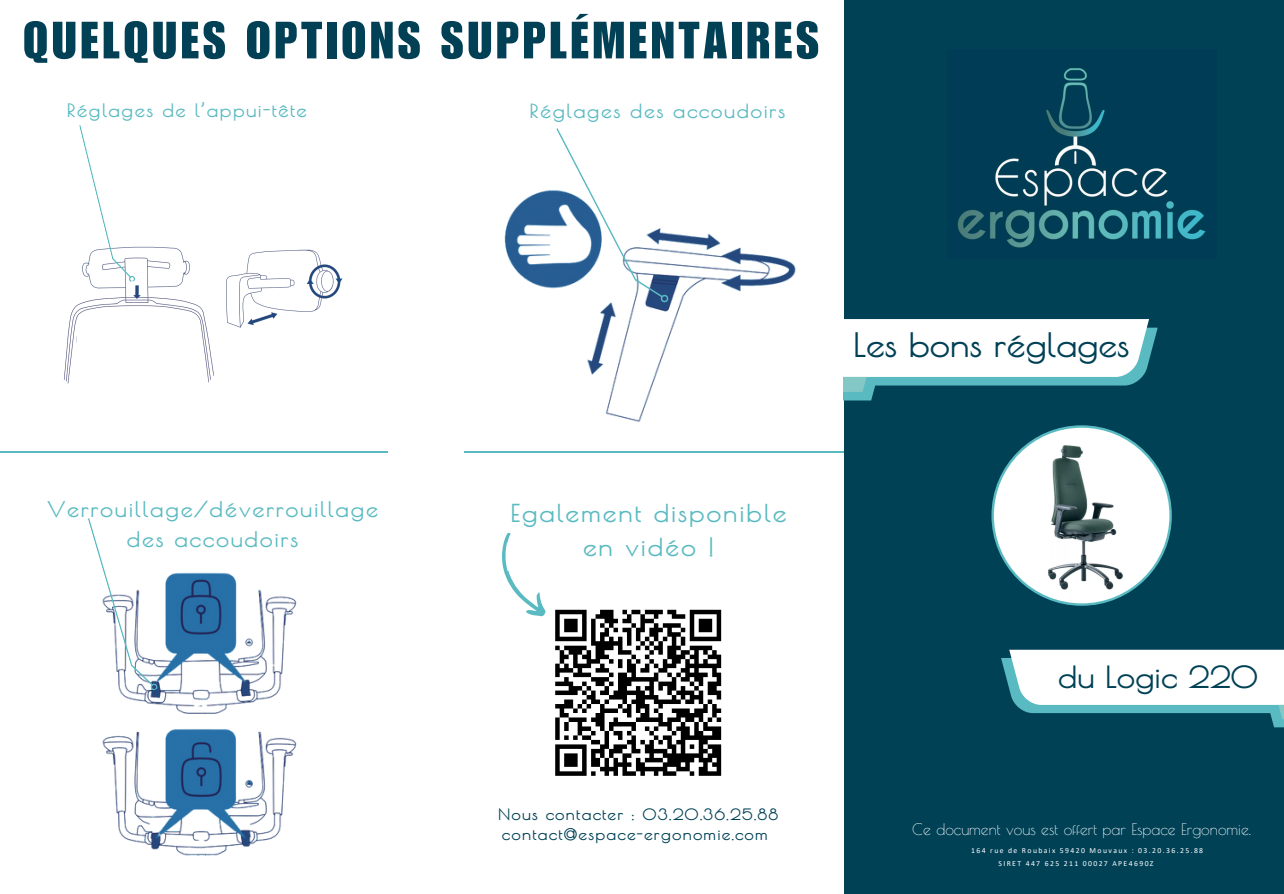
<style>
.page{position:relative;width:1284px;height:894px;background:#fff}
.page>*{position:absolute;margin:0;border:0;box-sizing:border-box;transform-origin:0 0}
.t1{font:51.3px "Impact LT Std";letter-spacing:.075em;color:#014055}
.t2{font:700 33px "Poiret One";color:#014055}
.t3{font:700 30px "Poiret One";color:#004156}
.t4{font:700 24.3px/33.5px "Poiret One";letter-spacing:.075em;color:#5abac1;text-align:center}
.t5{font:700 21.15px/29.2px "Poiret One";letter-spacing:.075em;color:#5abac1;text-align:center}
.t6{font:700 19.2px "Poiret One";letter-spacing:.075em;color:#5abac1}
.t7{font:700 18.15px "Poiret One";letter-spacing:.075em;color:#5abac1}
.t8{font:15.75px "Poiret One";color:#fefeff}
.t9{font:700 15.3px/20.7px "Poiret One";letter-spacing:.075em;color:#004156}
.t10{font:7.65px "Calibri";letter-spacing:.18em;color:#fefeff}
</style>
<div class="page">
<hr style="left:464px;top:451px;width:382px;height:2px;background:#5abac1">
<div style="left:844px;top:0;width:440px;height:893px;background:#004156"></div>
<img style="left:957px;top:68px;width:249px;height:180px">
<img style="left:63px;top:246px;width:280px;height:138px">
<div style="left:77px;top:331px;width:80px;height:15px;background:#fff"></div>
<hr style="left:0;top:450px;width:387px;height:2px;background:#5abac1">
<svg style="left:79px;top:125px;width:57px;height:157px"></svg>
<svg style="left:991px;top:425px;width:181px;height:180px"></svg>
<div style="left:994px;top:427px;width:175px;height:176px;background:#fff;border-radius:50%"></div>
<img style="left:998px;top:432px;width:167px;height:166px;border-radius:50%">
<svg style="left:843px;top:319px;width:314px;height:81px"></svg>
<svg style="left:1001px;top:649px;width:283px;height:78px"></svg>
<svg style="left:502px;top:532px;width:220px;height:244px"></svg>
<img style="left:504px;top:190px;width:292px;height:232px">
<svg style="left:556px;top:128px;width:113px;height:177px"></svg>
<img style="left:102px;top:572px;width:195px;height:283px">
<svg style="left:88px;top:518px;width:70px;height:173px"></svg>
<p class="t1" style="left:23px;top:22px;width:797px">QUELQUES OPTIONS SUPPLÉMENTAIRES</p>
<p class="t7" style="left:67px;top:99px;width:241px">Réglages de l’appui-tête</p>
<h6 class="t6" style="left:529px;top:99px;width:257px">Réglages des accoudoirs</h6>
<h1 class="t5" style="left:47px;top:494px;width:332px">Verrouillage/déverrouillage des accoudoirs</h1>
<p class="t4" style="left:510px;top:496px;width:278px">Egalement disponible en vidéo !</p>
<p class="t9" style="left:498px;top:803px;width:282px">Nous contacter : 03.20.36.25.88 contact@espace-ergonomie.com</p>
<h4 class="t2" style="left:853px;top:325px;width:278px">Les bons réglages</h4>
<h2 class="t3" style="left:1058px;top:658px;width:201px">du Logic 220</h2>
<p class="t8" style="left:912px;top:819px;width:340px">Ce document vous est offert par Espace Ergonomie.</p>
<p class="t10" style="left:971px;top:847px;width:233px">164 rue de Roubaix 59420 Mouvaux : 03.20.36.25.88</p>
<p class="t10" style="left:998px;top:859px;width:157px">SIRET 447 625 211 00027 APE4690Z</p>
</div>
